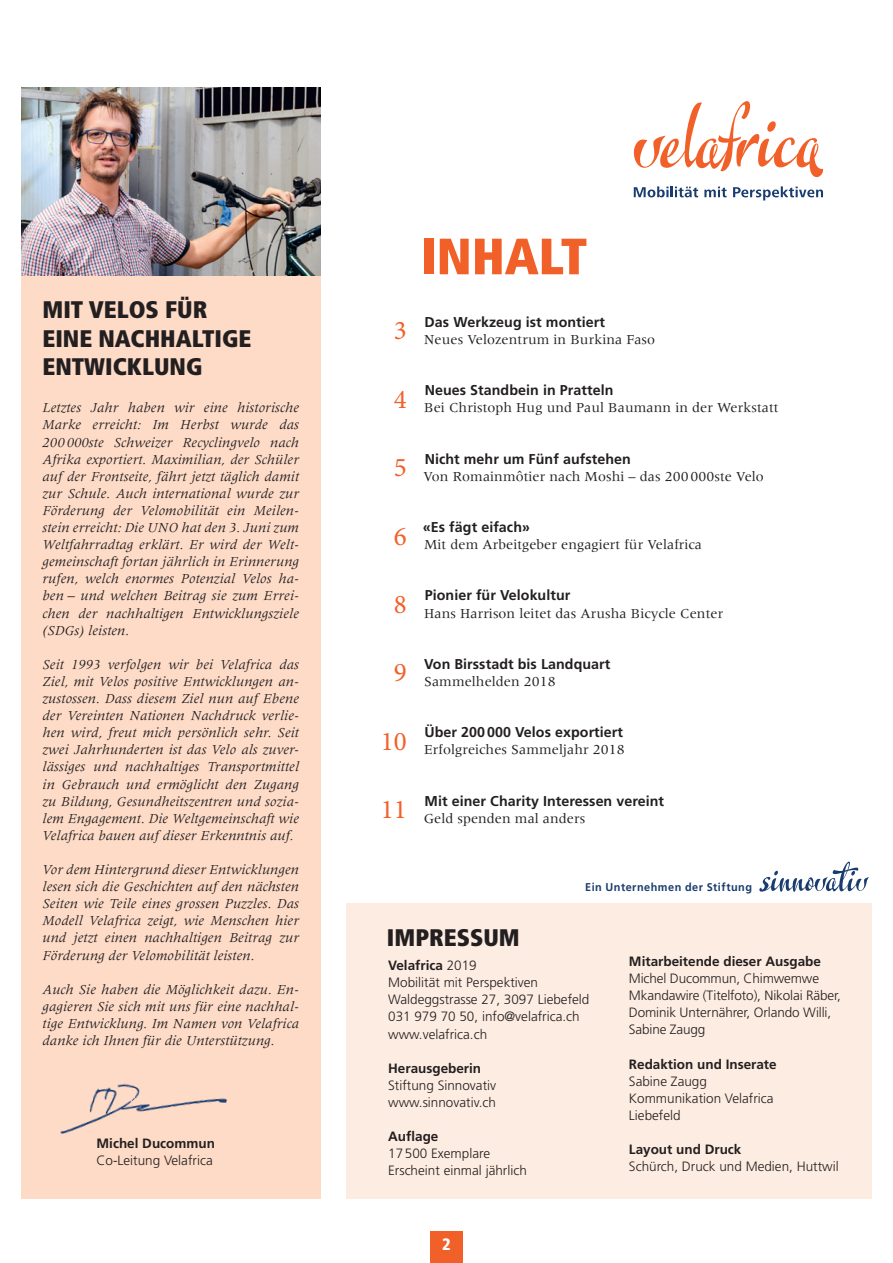
<style>
.page{position:relative;width:893px;height:1263px;background:#fff}
.page>*{position:absolute;margin:0;border:0;box-sizing:border-box;transform-origin:0 0}
.t1{font:900 condensed 51px "Frutiger";letter-spacing:-.005em;color:#f2602a}
.t2{font:27px "Minion Pro";color:#f2602a}
.t3{font:900 condensed 24px/28.8px "Frutiger";color:#231f20}
.t4{font:900 condensed 16.5px "Frutiger";color:#fff}
.t5{font:italic 14.25px/17.1px "Meridien";letter-spacing:.005em;color:#231f20;text-align:justify}
.t6{font:14.25px "Meridien";letter-spacing:.005em;color:#231f20}
.t7{font:700 14.25px "Frutiger";letter-spacing:.005em;color:#231f20}
.t8{font:300 13.5px/17.1px "Frutiger";color:#231f20}
.t9{font:700 13.5px "Frutiger";color:#231f20}
.t10{font:700 11.25px "Frutiger";letter-spacing:.045em;color:#193c6f}
.s1{font-weight:700}
</style>
<div class="page">
<div style="left:346px;top:903px;width:526px;height:296px;background:#fdece1"></div>
<svg style="left:759px;top:861px;width:109px;height:31px"></svg>
<div style="left:430px;top:1232px;width:33px;height:31px;background:#f2602a"></div>
<div style="left:21px;top:273px;width:299px;height:926px;background:#fddbc7"></div>
<img style="left:21px;top:87px;width:299px;height:188px">
<img style="left:60px;top:1083px;width:167px;height:51px">
<svg style="left:634px;top:186px;width:64px;height:11px"></svg>
<svg style="left:704px;top:187px;width:23px;height:10px"></svg>
<svg style="left:733px;top:186px;width:90px;height:14px"></svg>
<svg style="left:633px;top:101px;width:190px;height:76px"></svg>
<h3 class="t3" style="left:43px;top:295px;width:210px">MIT VELOS FÜR<br>EINE NACHHALTIGE<br>ENTWICKLUNG</h3>
<p class="t5" style="left:43px;top:399px;width:258px">Letztes Jahr haben wir eine historische Marke erreicht: Im Herbst wurde das 200 000ste Schweizer Recyclingvelo nach Afrika exportiert. Maximilian, der Schüler auf der Frontseite, fährt jetzt täglich damit zur Schule. Auch international wurde zur Förderung der Velomobilität ein Meilen&shy;stein erreicht: Die UNO hat den 3. Juni zum Weltfahrradtag erklärt. Er wird der Welt&shy;gemeinschaft fortan jährlich in Erinnerung rufen, welch enormes Potenzial Velos ha&shy;ben – und welchen Beitrag sie zum Errei&shy;chen der nachhaltigen Entwicklungsziele (SDGs) leisten.</p>
<p class="t5" style="left:43px;top:656px;width:258px">Seit 1993 verfolgen wir bei Velafrica das Ziel, mit Velos positive Entwicklungen an&shy;zustossen. Dass diesem Ziel nun auf Ebene der Vereinten Nationen Nachdruck verlie&shy;hen wird, freut mich persönlich sehr. Seit zwei Jahrhunderten ist das Velo als zuver&shy;lässiges und nachhaltiges Transportmittel in Gebrauch und ermöglicht den Zugang zu Bildung, Gesundheitszentren und sozia&shy;lem Engagement. Die Weltgemeinschaft wie Velafrica bauen auf dieser Erkenntnis auf.</p>
<p class="t5" style="left:43px;top:861px;width:258px">Vor dem Hintergrund dieser Entwicklungen lesen sich die Geschichten auf den nächsten Seiten wie Teile eines grossen Puzzles. Das Modell Velafrica zeigt, wie Menschen hier und jetzt einen nachhaltigen Beitrag zur Förderung der Velomobilität leisten.</p>
<p class="t5" style="left:43px;top:981px;width:258px">Auch Sie haben die Möglichkeit dazu. En&shy;gagieren Sie sich mit uns für eine nachhal&shy;tige Entwicklung. Im Namen von Velafrica danke ich Ihnen für die Unterstützung.</p>
<p class="t9" style="left:97px;top:1135px;width:120px">Michel Ducommun</p>
<p class="t8" style="left:97px;top:1151px;width:118px">Co-Leitung Velafrica</p>
<h2 class="t2" style="left:394px;top:313px;width:14px">3</h2>
<h2 class="t2" style="left:394px;top:381px;width:14px">4</h2>
<h2 class="t2" style="left:394px;top:449px;width:14px">5</h2>
<h2 class="t2" style="left:394px;top:518px;width:14px">6</h2>
<h2 class="t2" style="left:394px;top:586px;width:14px">8</h2>
<h2 class="t2" style="left:394px;top:655px;width:14px">9</h2>
<h2 class="t2" style="left:381px;top:723px;width:27px">10</h2>
<h2 class="t2" style="left:381px;top:791px;width:27px">11</h2>
<h1 class="t1" style="left:421px;top:225px;width:168px">INHALT</h1>
<p class="t7" style="left:425px;top:313px;width:182px">Das Werkzeug ist montiert</p>
<p class="t6" style="left:424px;top:331px;width:232px">Neues Velozentrum in Burkina Faso</p>
<p class="t7" style="left:425px;top:382px;width:190px">Neues Standbein in Pratteln</p>
<p class="t6" style="left:424px;top:400px;width:356px">Bei Christoph Hug und Paul Baumann in der Werkstatt</p>
<p class="t7" style="left:425px;top:450px;width:208px">Nicht mehr um Fünf aufstehen</p>
<p class="t6" style="left:423px;top:468px;width:342px">Von Romainmôtier nach Moshi – das 200000ste Velo</p>
<p class="t7" style="left:423px;top:519px;width:109px">«Es fägt eifach»</p>
<p class="t6" style="left:424px;top:537px;width:279px">Mit dem Arbeitgeber engagiert für Velafrica</p>
<p class="t7" style="left:425px;top:587px;width:147px">Pionier für Velokultur</p>
<p class="t6" style="left:424px;top:605px;width:301px">Hans Harrison leitet das Arusha Bicycle Center</p>
<p class="t7" style="left:424px;top:655px;width:188px">Von Birsstadt bis Landquart</p>
<p class="t6" style="left:424px;top:673px;width:133px">Sammelhelden 2018</p>
<p class="t7" style="left:424px;top:724px;width:200px">Über 200000 Velos exportiert</p>
<p class="t6" style="left:424px;top:742px;width:202px">Erfolgreiches Sammeljahr 2018</p>
<p class="t7" style="left:425px;top:792px;width:241px">Mit einer Charity Interessen vereint</p>
<p class="t6" style="left:424px;top:810px;width:163px">Geld spenden mal anders</p>
<p class="t10" style="left:585px;top:881px;width:168px">Ein Unternehmen der Stiftung</p>
<h3 class="t3" style="left:387px;top:923px;width:134px">IMPRESSUM</h3>
<p class="t8" style="left:388px;top:957px;width:203px"><span class="s1">Velafrica</span> 2019<br>Mobilität mit Perspektiven<br>Waldeggstrasse 27, 3097 Liebefeld<br>031 979 70 50, info@velafrica.ch www.velafrica.ch</p>
<p class="t9" style="left:388px;top:1060px;width:95px">Herausgeberin</p>
<p class="t8" style="left:388px;top:1076px;width:109px">Stiftung Sinnovativ www.sinnovativ.ch</p>
<p class="t9" style="left:388px;top:1128px;width:52px">Auflage</p>
<p class="t8" style="left:388px;top:1145px;width:140px">17500 Exemplare<br>Erscheint einmal jährlich</p>
<p class="t4" style="left:442px;top:1234px;width:10px">2</p>
<p class="t9" style="left:629px;top:953px;width:194px">Mitarbeitende dieser Ausgabe</p>
<p class="t8" style="left:629px;top:970px;width:214px">Michel Ducommun, Chimwemwe<br>Mkandawire (Titelfoto), Nikolai Räber,<br>Dominik Unternährer, Orlando Willi,<br>Sabine Zaugg</p>
<p class="t9" style="left:629px;top:1056px;width:149px">Redaktion und Inserate</p>
<p class="t8" style="left:629px;top:1072px;width:146px">Sabine Zaugg<br>Kommunikation Velafrica<br>Liebefeld</p>
<p class="t9" style="left:629px;top:1141px;width:114px">Layout und Druck</p>
<p class="t8" style="left:629px;top:1158px;width:211px">Schürch, Druck und Medien, Huttwil</p>
</div>
